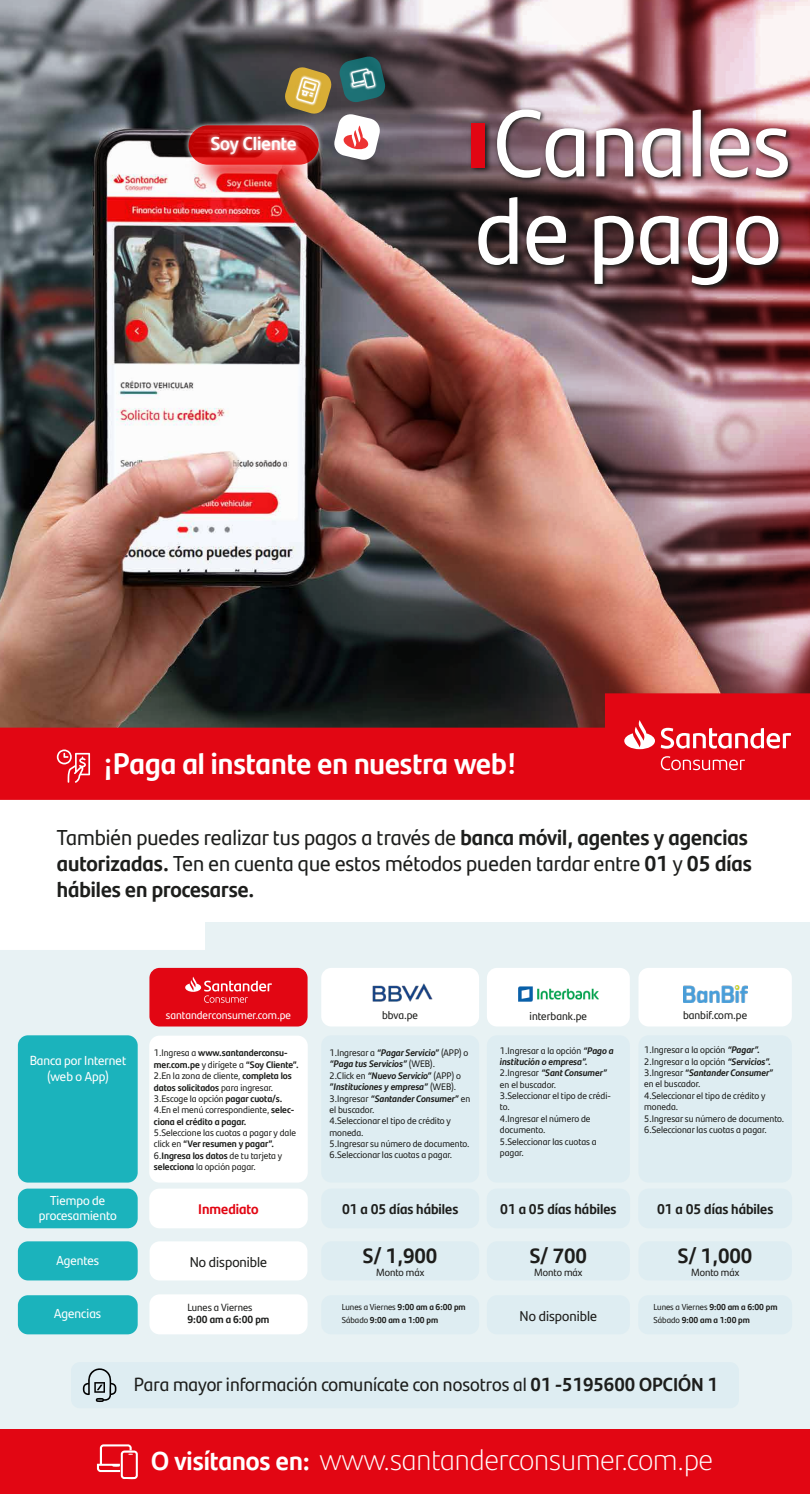
<style>
.page{position:relative;width:810px;height:1494px;background:#fff}
.page>*{position:absolute;margin:0;border:0;box-sizing:border-box;transform-origin:0 0}
.t1{font:94.57px/87.4px "Santander Headline";color:#fff}
.t2{font:300 29.78px "Santander Headline";color:#fff}
.t3{font:700 29.78px "Santander Headline";color:#fff}
.t4{font:21.67px/26px "Santander Headline";color:#1d1e1c}
.t5{font:700 20.85px "Santander Headline";color:#1d1d1b}
.t6{font:18.98px "Santander Headline";color:#1d1e1c}
.t7{font:700 18.83px "Santander Headline";color:#fff}
.t8{font:700 14.25px "Santander Headline";color:#1d1e1c}
.t9{font:14.25px "Santander Headline";color:#1d1d1b}
.t10{font:14.25px "Santander Headline";color:#1d1e1c}
.t11{font:700 14.25px "Santander Headline";color:#e20613}
.t12{font:13.05px/15.7px "Santander Headline";color:#fff;text-align:center}
.t13{font:11.25px "Santander Headline";color:#1d1e1c}
.t14{font:11.25px "Santander Headline";color:#fff}
.t15{font:10.43px "Santander Headline";color:#1d1d1b}
.t16{font:10.43px "Santander Headline";color:#1d1e1c}
.t17{font:700 10.43px "Santander Headline";color:#1d1e1c}
.t18{font:9.45px/11.4px "Santander Headline";color:#1d1e1c}
.t19{font:700 9.45px/11.4px "Santander Headline";color:#1d1e1c}
.t20{font:700 8.7px/13px "Santander Headline";color:#1d1d1b}
.s1{font-weight:700}
.s2{font-weight:400}
.s3{font-weight:700;font-style:italic}
.s4{font-weight:700;font-size:26.25px}
</style>
<div class="page">
<div style="left:0;top:922px;width:810px;height:539px;background:#e8f2f4"></div>
<img style="left:0;top:0;width:810px;height:693px">
<div style="left:71px;top:1361px;width:668px;height:47px;background:#deedf2;border-radius:9px"></div>
<svg style="left:83px;top:1368px;width:34px;height:33px"></svg>
<div style="left:18px;top:1035px;width:120px;height:147px;background:#1bb3bc;border-radius:10px"></div>
<div style="left:18px;top:1188px;width:120px;height:40px;background:#1bb3bc;border-radius:10px"></div>
<div style="left:18px;top:1241px;width:120px;height:39px;background:#1bb3bc;border-radius:10px"></div>
<div style="left:18px;top:1295px;width:120px;height:39px;background:#1bb3bc;border-radius:10px"></div>
<div style="left:321px;top:1241px;width:158px;height:39px;background:#deedf2;border-radius:10px"></div>
<div style="left:321px;top:1035px;width:158px;height:147px;background:#deedf2;border-radius:10px"></div>
<div style="left:321px;top:1188px;width:158px;height:40px;background:#deedf2;border-radius:10px"></div>
<div style="left:321px;top:1295px;width:158px;height:39px;background:#deedf2;border-radius:10px"></div>
<div style="left:321px;top:967px;width:158px;height:59px;background:#fff;border-radius:10px"></div>
<img style="left:372px;top:983px;width:61px;height:19px">
<div style="left:487px;top:1241px;width:143px;height:39px;background:#deedf2;border-radius:10px"></div>
<div style="left:487px;top:967px;width:143px;height:59px;background:#fff;border-radius:10px"></div>
<div style="left:487px;top:1035px;width:143px;height:147px;background:#deedf2;border-radius:10px"></div>
<div style="left:487px;top:1295px;width:143px;height:39px;background:#deedf2;border-radius:10px"></div>
<img style="left:519px;top:986px;width:79px;height:15px">
<div style="left:638px;top:1241px;width:154px;height:39px;background:#deedf2;border-radius:10px"></div>
<div style="left:638px;top:1035px;width:154px;height:147px;background:#deedf2;border-radius:10px"></div>
<div style="left:638px;top:967px;width:154px;height:59px;background:#fff;border-radius:10px"></div>
<img style="left:683px;top:985px;width:64px;height:17px">
<div style="left:149px;top:1035px;width:159px;height:147px;background:#fff;border-radius:10px"></div>
<div style="left:149px;top:1188px;width:159px;height:40px;background:#fff;border-radius:10px"></div>
<div style="left:149px;top:1294px;width:159px;height:40px;background:#fff;border-radius:10px"></div>
<div style="left:149px;top:967px;width:159px;height:59px;background:#e20613;border-radius:10px"></div>
<svg style="left:185px;top:976px;width:87px;height:26px"></svg>
<div style="left:150px;top:1241px;width:157px;height:39px;background:#fff;border-radius:10px"></div>
<div style="left:487px;top:1188px;width:143px;height:40px;background:#deedf2;border-radius:10px"></div>
<div style="left:638px;top:1188px;width:154px;height:40px;background:#deedf2;border-radius:10px"></div>
<div style="left:638px;top:1295px;width:154px;height:39px;background:#deedf2;border-radius:10px"></div>
<img style="left:182px;top:118px;width:103px;height:15px">
<div style="left:189px;top:125px;width:130px;height:40px;background:#ca0f10;border-radius:20px"></div>
<img style="left:204px;top:130px;width:81px;height:2px">
<img style="left:172px;top:133px;width:162px;height:73px">
<svg style="left:285px;top:57px;width:100px;height:104px"></svg>
<img style="left:471px;top:92px;width:329px;height:209px">
<img style="left:467px;top:119px;width:27px;height:57px">
<div style="left:471px;top:123px;width:14px;height:44px;background:#e20613"></div>
<svg style="left:0;top:693px;width:810px;height:107px;fill:#e20613"></svg>
<div style="left:0;top:922px;width:205px;height:28px;background:#fff"></div>
<div style="left:0;top:1429px;width:810px;height:64px;background:#e20613"></div>
<svg style="left:97px;top:1444px;width:41px;height:35px"></svg>
<svg style="left:57px;top:749px;width:33px;height:33px"></svg>
<svg style="left:624px;top:720px;width:167px;height:50px"></svg>
<h3 class="t7" style="left:211px;top:129px;width:87px">Soy Cliente</h3>
<h1 class="t1" style="left:475px;top:95px;width:317px">Canales de pago</h1>
<h2 class="t3" style="left:104px;top:740px;width:414px">¡Paga al instante en nuestra web!</h2>
<h3 class="t4" style="left:57px;top:822px;width:697px">También puedes realizar tus pagos a través de <span class="s1">banca móvil, agentes y agencias autorizadas.</span> Ten en cuenta que estos métodos pueden tardar entre <span class="s1">01</span> y <span class="s1">05 días hábiles en procesarse.</span></h3>
<h3 class="t12" style="left:30px;top:1052px;width:98px">Banca por Internet (web o App)</h3>
<h3 class="t12" style="left:39px;top:1191px;width:79px">Tiempo de procesamiento</h3>
<h3 class="t12" style="left:56px;top:1251px;width:44px">Agentes</h3>
<h3 class="t12" style="left:54px;top:1304px;width:49px">Agencias</h3>
<p class="t14" style="left:166px;top:1006px;width:127px">santanderconsumer.com.pe</p>
<p class="t13" style="left:382px;top:1006px;width:37px">bbva.pe</p>
<p class="t13" style="left:530px;top:1007px;width:59px">interbank.pe</p>
<p class="t13" style="left:683px;top:1006px;width:66px">banbif.com.pe</p>
<p class="t19" style="left:154px;top:1046px;width:146px"><span class="s2">1.Ingresa a</span> www.santanderconsu&shy;mer.com.pe <span class="s2">y dirígete a</span> “Soy Cliente”.<br><span class="s2">2.En la zona de cliente,</span> completa los datos solicitados <span class="s2">para ingresar.<br>3.Escoge la opción</span> pagar cuota/s.<br><span class="s2">4.En el menú correspondiente,</span> selec&shy;ciona el crédito a pagar.</p>
<p class="t18" style="left:154px;top:1126px;width:144px">5.Seleccione las cuotas a pagar y dale click en <span class="s1">“Ver resumen y pagar”.<br></span>6.<span class="s1">Ingresa los datos</span> de tu tarjeta y <span class="s1">selecciona</span> la opción pagar.</p>
<p class="t18" style="left:330px;top:1046px;width:142px">1.Ingresar a <span class="s3">“Pagar Servicio”</span> (APP) o <span class="s3">“Paga tus Servicios”</span> (WEB).<br>2.Click en <span class="s3">“Nuevo Servicio”</span> (APP) o <span class="s3">”Instituciones y empresa”</span> (WEB).<br>3.Ingresar <span class="s3">“Santander Consumer”</span> en el buscador.<br>4.Seleccionar el tipo de crédito y moneda.<br>5.Ingresar su número de documento.<br>6.Seleccionar las cuotas a pagar.</p>
<p class="t18" style="left:500px;top:1044px;width:115px">1.Ingresar a la opción <span class="s3">“Pago a institución o empresa”.<br></span>2.Ingresar <span class="s3">“Sant Consumer” </span>en el buscador.<br>3.Seleccionar el tipo de crédi&shy;to.<br>4.Ingresar el número de documento.<br>5.Seleccionar las cuotas a pagar.</p>
<p class="t18" style="left:644px;top:1043px;width:142px">1.Ingresar a la opción <span class="s3">“Pagar”.<br></span>2.Ingresar a la opción <span class="s3">“Servicios”.<br></span>3.Ingresar <span class="s3">“Santander Consumer” </span>en el buscador.<br>4.Seleccionar el tipo de crédito y moneda.<br>5.Ingresar su número de documento.<br>6.Seleccionar las cuotas a pagar.</p>
<h3 class="t11" style="left:198px;top:1197px;width:62px">Inmediato</h3>
<h3 class="t8" style="left:342px;top:1197px;width:118px">01 a 05 días hábiles</h3>
<h3 class="t8" style="left:500px;top:1197px;width:118px">01 a 05 días hábiles</h3>
<h3 class="t8" style="left:657px;top:1197px;width:118px">01 a 05 días hábiles</h3>
<h3 class="t10" style="left:190px;top:1250px;width:79px">No disponible</h3>
<p class="t16" style="left:188px;top:1299px;width:66px">Lunes a Viernes</p>
<p class="t17" style="left:188px;top:1311px;width:83px">9:00 am a 6:00 pm</p>
<h3 class="t5" style="left:363px;top:1239px;width:76px">S/ 1,900</h3>
<p class="t20" style="left:342px;top:1299px;width:125px"><span class="s2">Lunes a Viernes</span> 9:00 am a 6:00 pm<br><span class="s2">Sábado</span> 9:00 am a 1:00 pm</p>
<p class="t15" style="left:376px;top:1264px;width:50px">Monto máx</p>
<h3 class="t5" style="left:530px;top:1239px;width:59px">S/ 700</h3>
<p class="t15" style="left:534px;top:1264px;width:50px">Monto máx</p>
<h3 class="t9" style="left:520px;top:1304px;width:79px">No disponible</h3>
<h3 class="t5" style="left:678px;top:1239px;width:76px">S/ 1,000</h3>
<p class="t15" style="left:691px;top:1264px;width:50px">Monto máx</p>
<p class="t20" style="left:654px;top:1299px;width:125px"><span class="s2">Lunes a Viernes</span> 9:00 am a 6:00 pm<br><span class="s2">Sábado</span> 9:00 am a 1:00 pm</p>
<h3 class="t6" style="left:134px;top:1369px;width:586px">Para mayor información comunícate con nosotros al <span class="s1">01 -5195600 OPCIÓN 1</span></h3>
<h2 class="t2" style="left:151px;top:1437px;width:563px"><span class="s4">O visítanos en:</span> www.santanderconsumer.com.pe</h2>
</div>
